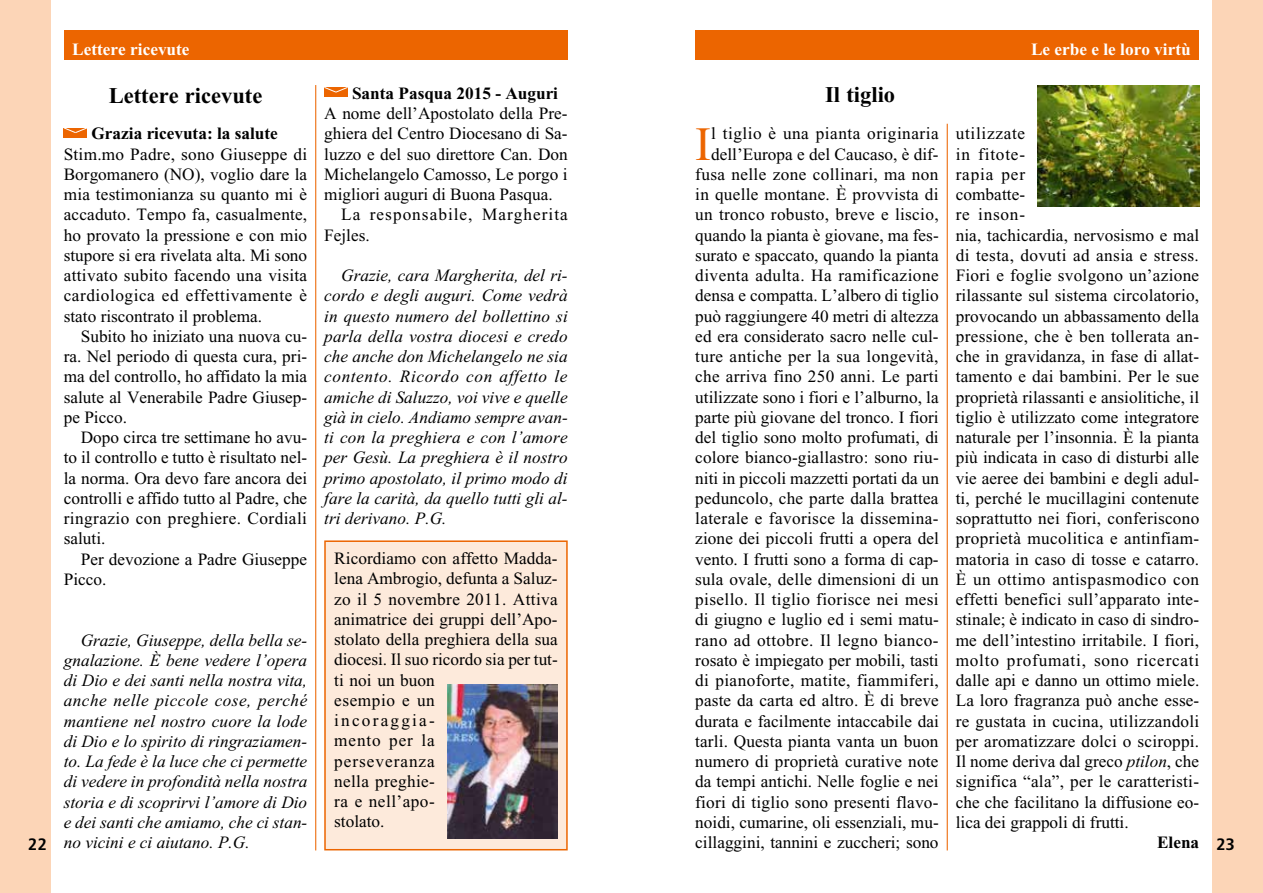
<style>
.page{position:relative;width:1263px;height:893px;background:#fff}
.page>*{position:absolute;margin:0;border:0;box-sizing:border-box;transform-origin:0 0}
.t1{font:47.85px "Times New Roman";color:#ec6500}
.t2{font:700 22.5px "Times New Roman";color:#000}
.t3{font:17.25px/20.2px "Times New Roman";letter-spacing:.005em;color:#000}
.t4{font:italic 17.25px/20.2px "Times New Roman";color:#000;text-align:justify}
.t5{font:700 17.25px "Times New Roman";color:#000}
.t6{font:700 17.25px "Times New Roman";color:#fff}
.t7{font:17.25px "Times New Roman";letter-spacing:.06em;color:#000}
.t8{font:700 condensed 16.5px "Frutiger";color:#000;scale:1.1 1}
.s1{font-style:italic}
</style>
<div class="page">
<hr style="left:315px;top:85px;width:1px;height:765px;background:#ec6500">
<div style="left:64px;top:30px;width:504px;height:30px;background:#ec6500"></div>
<div style="left:0;top:0;width:51px;height:893px;background:#fcd5b7"></div>
<div style="left:695px;top:30px;width:504px;height:30px;background:#ec6500"></div>
<div style="left:1212px;top:0;width:51px;height:893px;background:#fcd5b7"></div>
<hr style="left:947px;top:124px;width:1px;height:726px;background:#ec6500">
<div style="left:324px;top:87px;width:23px;height:10px;background:#ec6500"></div>
<svg style="left:324px;top:87px;width:24px;height:6px"></svg>
<div style="left:64px;top:128px;width:23px;height:10px;background:#ec6500"></div>
<svg style="left:63px;top:128px;width:24px;height:5px"></svg>
<img style="left:1038px;top:85px;width:161px;height:121px">
<div style="left:325px;top:541px;width:242px;height:309px;background:#fdeadb"></div>
<div style="left:324px;top:540px;width:244px;height:310px;border:2px solid #ec6500"></div>
<img style="left:448px;top:684px;width:109px;height:154px">
<p class="t6" style="left:72px;top:40px;width:119px">Lettere ricevute</p>
<p class="t6" style="left:1031px;top:40px;width:161px">Le erbe e le loro virtù</p>
<p class="t5" style="left:352px;top:83px;width:208px">Santa Pasqua 2015 - Auguri</p>
<p class="t3" style="left:324px;top:103px;width:245px">A nome dell’Apostolato della Pre-</p>
<p class="t3" style="left:324px;top:123px;width:245px">ghiera del Centro Diocesano di Sa-</p>
<p class="t3" style="left:324px;top:144px;width:245px">luzzo e del suo direttore Can. Don</p>
<p class="t3" style="left:324px;top:164px;width:245px">Michelangelo Camosso, Le porgo i</p>
<p class="t3" style="left:324px;top:184px;width:230px">migliori auguri di Buona Pasqua.</p>
<p class="t7" style="left:341px;top:205px;width:228px">La responsabile, Margherita</p>
<p class="t3" style="left:324px;top:225px;width:47px">Fejles.</p>
<p class="t4" style="left:324px;top:265px;width:245px;text-indent:17px">Grazie, cara Margherita, del ri&shy;cordo e degli auguri. Come vedrà in questo numero del bollettino si parla della vostra diocesi e credo che anche don Michelangelo ne sia contento. Ricordo con affetto le amiche di Saluzzo, voi vive e quelle già in cielo. Andiamo sempre avan&shy;ti con la preghiera e con l’amore per Gesù. La preghiera è il nostro primo apostolato, il primo modo di fare la carità, da quello tutti gli al&shy;tri derivano. P.G.</p>
<h2 class="t2" style="left:825px;top:82px;width:71px">Il tiglio</h2>
<h2 class="t2" style="left:109px;top:83px;width:155px">Lettere ricevute</h2>
<p class="t5" style="left:92px;top:124px;width:188px">Grazia ricevuta: la salute</p>
<p class="t3" style="left:64px;top:144px;width:245px;text-align:justify">Stim.mo Padre, sono Giuseppe di Borgomanero (NO), voglio dare la mia testimonianza su quanto mi è accaduto. Tempo fa, casualmente, ho provato la pressione e con mio stupore si era rivelata alta. Mi sono attivato subito facendo una visita cardiologica ed effettivamente è stato riscontrato il problema.</p>
<p class="t3" style="left:64px;top:326px;width:245px;text-align:justify;text-indent:17px">Subito ho iniziato una nuova cu&shy;ra. Nel periodo di questa cura, pri&shy;ma del controllo, ho affidato la mia salute al Venerabile Padre Giusep&shy;pe Picco.</p>
<p class="t3" style="left:64px;top:427px;width:245px;text-align:justify;text-indent:17px">Dopo circa tre settimane ho avu&shy;to il controllo e tutto è risultato nel&shy;la norma. Ora devo fare ancora dei controlli e affido tutto al Padre, che ringrazio con preghiere. Cordiali saluti.</p>
<p class="t3" style="left:64px;top:549px;width:245px;text-indent:17px">Per devozione a Padre Giuseppe<br>Picco.</p>
<p class="t3" style="left:695px;top:123px;width:245px;text-align:right">l tiglio è una pianta originaria dell’Europa e del Caucaso, è dif&shy;fusa nelle zone collinari, ma non in quelle montane. È provvista di un tronco robusto, breve e liscio, quando la pianta è giovane, ma fes&shy;surato e spaccato, quando la pianta diventa adulta. Ha ramificazione densa e compatta. L’albero di tiglio può raggiungere 40 metri di altezza ed era considerato sacro nelle cul&shy;ture antiche per la sua longevità, che arriva fino 250 anni. Le parti utilizzate sono i fiori e l’alburno, la parte più giovane del tronco. I fiori del tiglio sono molto profumati, di colore bianco-giallastro: sono riu&shy;niti in piccoli mazzetti portati da un peduncolo, che parte dalla brattea laterale e favorisce la dissemina&shy;zione dei piccoli frutti a opera del vento. I frutti sono a forma di cap&shy;sula ovale, delle dimensioni di un pisello. Il tiglio fiorisce nei mesi di giugno e luglio ed i semi matu&shy;rano ad ottobre. Il legno bianco&shy;rosato è impiegato per mobili, tasti di pianoforte, matite, fiammiferi, paste da carta ed altro. È di breve durata e facilmente intaccabile dai tarli. Questa pianta vanta un buon numero di proprietà curative note da tempi antichi. Nelle foglie e nei fiori di tiglio sono presenti flavo&shy;noidi, cumarine, oli essenziali, mu&shy;cillaggini, tannini e zuccheri; sono</p>
<p class="t3" style="left:956px;top:123px;width:245px">utilizzate<br>in fitote-<br>rapia per<br>combatte-<br>re inson-<br>nia, tachicardia, nervosismo e mal di testa, dovuti ad ansia e stress.<br>Fiori e foglie svolgono un’azione rilassante sul sistema circolatorio, provocando un abbassamento della pressione, che è ben tollerata an&shy;che in gravidanza, in fase di allat&shy;tamento e dai bambini. Per le sue proprietà rilassanti e ansiolitiche, il tiglio è utilizzato come integratore naturale per l’insonnia. È la pianta più indicata in caso di disturbi alle vie aeree dei bambini e degli adul&shy;ti, perché le mucillagini contenute soprattutto nei fiori, conferiscono proprietà mucolitica e antinfiam&shy;matoria in caso di tosse e catarro.<br>È un ottimo antispasmodico con effetti benefici sull’apparato inte&shy;stinale; è indicato in caso di sindro&shy;me dell’intestino irritabile. I fiori, molto profumati, sono ricercati dalle api e danno un ottimo miele.<br>La loro fragranza può anche esse&shy;re gustata in cucina, utilizzandoli per aromatizzare dolci o sciroppi.<br>Il nome deriva dal greco <span class="s1">ptilon</span>, che significa “ala”, per le caratteristi&shy;che che facilitano la diffusione eo&shy;lica dei grappoli di frutti.</p>
<p class="t5" style="left:1157px;top:833px;width:44px">Elena</p>
<h1 class="t1" style="left:695px;top:117px;width:17px">I</h1>
<p class="t3" style="left:334px;top:548px;width:225px">Ricordiamo con affetto Madda&shy;lena Ambrogio, defunta a Saluz&shy;zo il 5 novembre 2011. Attiva animatrice dei gruppi dell’Apo&shy;stolato della preghiera della sua diocesi. Il suo ricordo sia per tut&shy;ti noi un buon<br>esempio e un<br>incoraggia-<br>mento per la<br>perseveranza<br>nella preghie-<br>ra e nell’apo-<br>stolato.</p>
<p class="t4" style="left:64px;top:630px;width:245px;text-indent:17px">Grazie, Giuseppe, della bella se&shy;gnalazione. È bene vedere l’opera di Dio e dei santi nella nostra vita, anche nelle piccole cose, perché mantiene nel nostro cuore la lode di Dio e lo spirito di ringraziamen&shy;to. La fede è la luce che ci permette di vedere in profondità nella nostra storia e di scoprirvi l’amore di Dio e dei santi che amiamo, che ci stan&shy;no vicini e ci aiutano. P.G.</p>
<p class="t8" style="left:28px;top:835px;width:19px">22</p>
<p class="t8" style="left:1216px;top:835px;width:19px">23</p>
</div>
